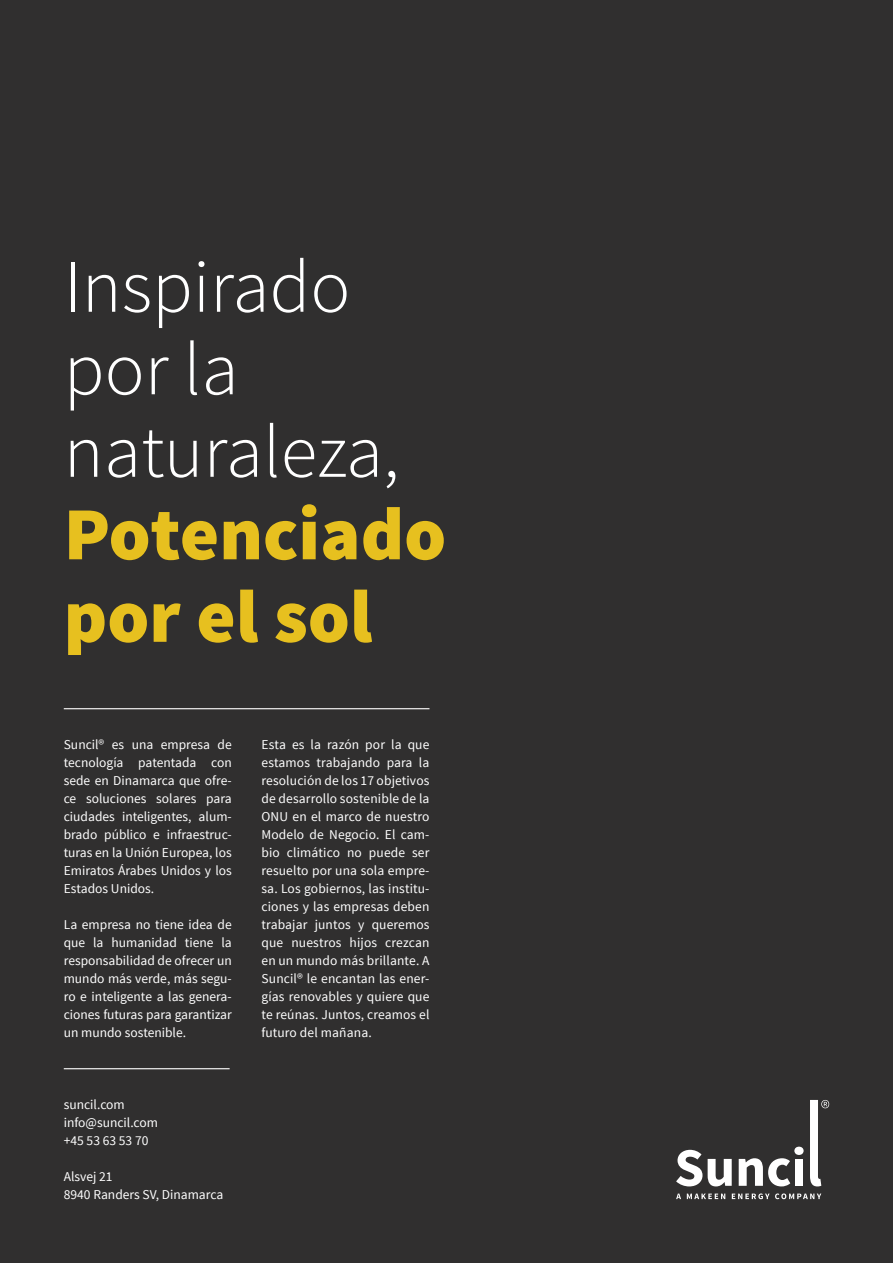
<style>
.page{position:relative;width:893px;height:1263px;background:#302f2f}
.page>*{position:absolute;margin:0;border:0;box-sizing:border-box;transform-origin:0 0}
.t1{font:300 75px/82.5px "Source Sans Pro";color:#fff}
.t2{font:900 75px/82.5px "Source Sans Pro";color:#e7c01f}
.t3{font:13.5px/18px "Source Sans Pro";color:#fff;text-align:justify}
</style>
<div class="page">
<svg style="left:676px;top:1150px;width:26px;height:36px"></svg>
<svg style="left:708px;top:1159px;width:24px;height:27px"></svg>
<svg style="left:739px;top:1158px;width:51px;height:28px"></svg>
<div style="left:794px;top:1147px;width:10px;height:8px;background:#fff;border-radius:50%"></div>
<div style="left:795px;top:1159px;width:8px;height:27px;background:#fff"></div>
<svg style="left:810px;top:1100px;width:19px;height:86px"></svg>
<svg style="left:676px;top:1193px;width:5px;height:6px"></svg>
<svg style="left:687px;top:1193px;width:38px;height:6px"></svg>
<svg style="left:732px;top:1193px;width:89px;height:6px"></svg>
<hr style="left:64px;top:708px;width:365px;height:1px;background:#fff">
<hr style="left:64px;top:1068px;width:166px;height:1px;background:#fff">
<h1 class="t1" style="left:64px;top:246px;width:337px">Inspirado por la naturaleza,</h1>
<h1 class="t2" style="left:64px;top:496px;width:384px">Potenciado por el sol</h1>
<p class="t3" style="left:64px;top:736px;width:169px">Suncil® es una empresa de tecnología patentada con sede en Dinamarca que ofre&shy;ce soluciones solares para ciudades inteligentes, alum&shy;brado público e infraestruc&shy;turas en la Unión Europea, los Emiratos Árabes Unidos y los Estados Unidos.</p>
<p class="t3" style="left:64px;top:916px;width:169px">La empresa no tiene idea de que la humanidad tiene la responsabilidad de ofrecer un mundo más verde, más segu&shy;ro e inteligente a las genera&shy;ciones futuras para garantizar un mundo sostenible.</p>
<p class="t3" style="left:64px;top:1096px;width:96px;text-align:left">suncil.com info@suncil.com +45 53 63 53 70</p>
<p class="t3" style="left:64px;top:1168px;width:161px">Alsvej 21<br>8940 Randers SV, Dinamarca</p>
<p class="t3" style="left:262px;top:736px;width:169px">Esta es la razón por la que estamos trabajando para la resolución de los 17 objetivos de desarrollo sostenible de la ONU en el marco de nuestro Modelo de Negocio. El cam&shy;bio climático no puede ser resuelto por una sola empre&shy;sa. Los gobiernos, las institu&shy;ciones y las empresas deben trabajar juntos y queremos que nuestros hijos crezcan en un mundo más brillante. A Suncil® le encantan las ener&shy;gías renovables y quiere que te reúnas. Juntos, creamos el futuro del mañana.</p>
</div>
